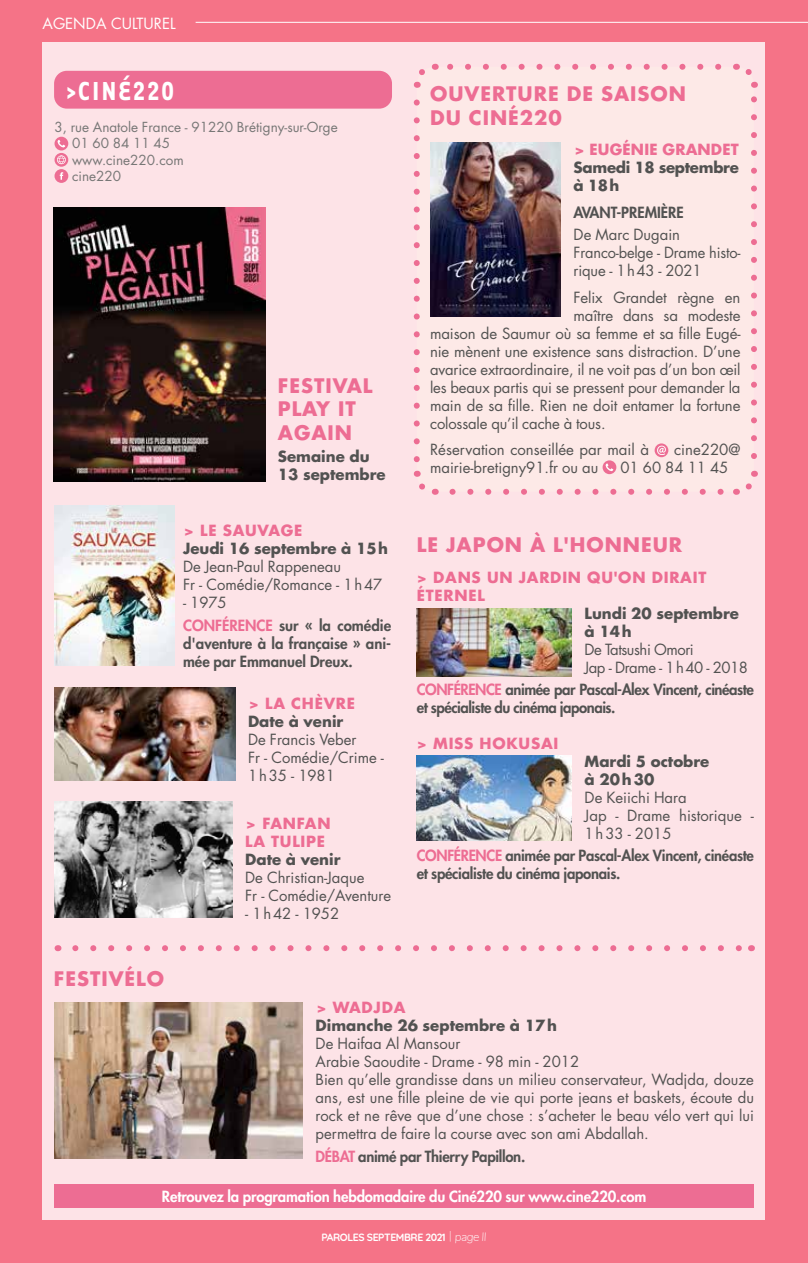
<style>
.page{position:relative;width:808px;height:1263px;background:#f57387}
.page>*{position:absolute;margin:0;border:0;box-sizing:border-box;transform-origin:0 0}
.t1{font:700 30px "Tarzana Nar OT";letter-spacing:.06em;color:#fff}
.t2{font:700 19.5px/23.4px "Futura Std";letter-spacing:.05em;color:#ed6d93}
.t3{font:15px/18px "Futura Std";color:#525251}
.t4{font:800 15px/18px "Futura Std";letter-spacing:-.02em;color:#525251}
.t5{font:700 15px/18px "Futura Std";color:#525251}
.t6{font:800 15px/22.2px "Futura Std";color:#525251}
.t7{font:700 15px/18px "Futura Std";letter-spacing:.05em;color:#ed6d93}
.t8{font:800 15px "Futura Std";letter-spacing:-.01em;color:#fff}
.t9{font:15px/18px "Futura Std";letter-spacing:-.03em;color:#525251}
.t10{font:700 15px/18px "Futura Std";letter-spacing:-.02em;color:#525251}
.t11{font:700 15px "Futura Std";letter-spacing:.01em;color:#ed6d93}
.t12{font:15px "Futura Std";color:#fff}
.t13{font:13.5px/16.2px "Futura Std";color:#777776}
.t14{font:700 10.5px "Quicksand";letter-spacing:-.04em;color:#fff}
.s1{font-weight:400}
.s2{color:#ed6d93}
.s3{font-family:"Alexina";font-weight:400;font-size:13.5px}
.s4{font-family:"Nunito";font-weight:200;font-style:italic;font-size:12px}
</style>
<div class="page">
<div style="left:43px;top:43px;width:722px;height:1177px;background:#fde3e7"></div>
<img style="left:54px;top:505px;width:120px;height:161px">
<img style="left:54px;top:687px;width:181px;height:94px">
<img style="left:54px;top:802px;width:178px;height:116px">
<div style="left:55px;top:137px;width:13px;height:13px;background:#ed6d93;border-radius:50%"></div>
<svg style="left:58px;top:140px;width:7px;height:8px"></svg>
<svg style="left:55px;top:153px;width:13px;height:14px"></svg>
<svg style="left:57px;top:155px;width:9px;height:9px"></svg>
<div style="left:55px;top:169px;width:13px;height:14px;background:#ed6d93;border-radius:50%"></div>
<svg style="left:60px;top:172px;width:3px;height:8px"></svg>
<div style="left:54px;top:71px;width:338px;height:38px;background:#ed6d93;border-radius:13px"></div>
<img style="left:53px;top:208px;width:212px;height:273px">
<div style="left:417px;top:67px;width:337px;height:425px;background:#fde9e7;border-radius:18px"></div>
<svg style="left:414px;top:102px;width:6px;height:361px"></svg>
<svg style="left:452px;top:489px;width:272px;height:6px"></svg>
<svg style="left:751px;top:96px;width:6px;height:360px"></svg>
<svg style="left:447px;top:64px;width:271px;height:6px"></svg>
<svg style="left:413px;top:471px;width:23px;height:24px"></svg>
<svg style="left:736px;top:471px;width:22px;height:24px"></svg>
<svg style="left:735px;top:63px;width:22px;height:25px"></svg>
<svg style="left:413px;top:64px;width:23px;height:24px"></svg>
<img style="left:417px;top:608px;width:155px;height:68px">
<img style="left:417px;top:755px;width:155px;height:85px">
<img style="left:55px;top:1002px;width:248px;height:156px">
<svg style="left:75px;top:945px;width:667px;height:6px"></svg>
<div style="left:55px;top:1184px;width:699px;height:24px;background:#ed6d93"></div>
<img style="left:430px;top:143px;width:131px;height:174px">
<svg style="left:655px;top:443px;width:13px;height:14px"></svg>
<svg style="left:657px;top:446px;width:9px;height:9px"></svg>
<div style="left:603px;top:460px;width:13px;height:14px;background:#ed6d93;border-radius:50%"></div>
<svg style="left:606px;top:463px;width:7px;height:8px"></svg>
<hr style="left:196px;top:22px;width:612px;height:1px;background:#fff">
<p class="t12" style="left:43px;top:13px;width:135px">AGENDA CULTUREL</p>
<h1 class="t1" style="left:66px;top:72px;width:110px">&gt;CINÉ220</h1>
<p class="t13" style="left:72px;top:119px;width:267px;text-indent:-18px">3, rue Anatole France - 91220 Brétigny-sur-Orge<br>01 60 84 11 45<br>www.cine220.com<br>cine220</p>
<h2 class="t2" style="left:278px;top:373px;width:96px">FESTIVAL<br>PLAY IT<br>AGAIN</h2>
<p class="t5" style="left:278px;top:447px;width:109px">Semaine du<br>13 septembre</p>
<h2 class="t2" style="left:54px;top:966px;width:112px">FESTIVÉLO</h2>
<p class="t7" style="left:184px;top:521px;width:120px">&gt; LE SAUVAGE</p>
<p class="t5" style="left:183px;top:539px;width:207px">Jeudi 16 septembre à 15h</p>
<p class="t3" style="left:183px;top:558px;width:201px">De Jean-Paul Rappeneau<br>Fr - Comédie/Romance - 1h47</p>
<p class="t6" style="left:183px;top:592px;width:210px"><span class="s1">- 1975<br></span><span class="s2">CONFÉRENCE</span> sur « la comédie</p>
<p class="t6" style="left:183px;top:634px;width:210px;line-height:18px">d'aventure à la française » ani&shy;mée par Emmanuel Dreux.</p>
<p class="t7" style="left:249px;top:694px;width:108px">&gt; LA CHÈVRE</p>
<p class="t5" style="left:248px;top:712px;width:97px">Date à venir</p>
<p class="t3" style="left:248px;top:730px;width:137px">De Francis Veber<br>Fr - Comédie/Crime -<br>1h35 - 1981</p>
<p class="t7" style="left:245px;top:814px;width:87px">&gt; FANFAN<br>LA TULIPE</p>
<p class="t5" style="left:245px;top:850px;width:97px">Date à venir</p>
<p class="t3" style="left:245px;top:868px;width:148px">De Christian-Jaque<br>Fr - Comédie/Aventure</p>
<p class="t3" style="left:245px;top:904px;width:96px">- 1h42 - 1952</p>
<h2 class="t2" style="left:430px;top:82px;width:257px">OUVERTURE DE SAISON<br>DU CINÉ220</h2>
<p class="t11" style="left:574px;top:140px;width:166px">&gt; EUGÉNIE GRANDET</p>
<p class="t10" style="left:574px;top:158px;width:167px">Samedi 18 septembre à 18h</p>
<p class="t6" style="left:574px;top:201px;width:112px">AVANT-PREMIÈRE</p>
<p class="t3" style="left:574px;top:226px;width:168px">De Marc Dugain<br>Franco-belge - Drame histo&shy;rique - 1h43 - 2021</p>
<p class="t3" style="left:574px;top:288px;width:168px">Felix Grandet règne en</p>
<p class="t3" style="left:574px;top:306px;width:168px">maître dans sa modeste</p>
<p class="t3" style="left:430px;top:324px;width:312px">maison de Saumur où sa femme et sa fille Eugé-</p>
<p class="t3" style="left:430px;top:342px;width:312px">nie mènent une existence sans distraction. D’une</p>
<p class="t3" style="left:430px;top:360px;width:312px">avarice extraordinaire, il ne voit pas d’un bon œil</p>
<p class="t3" style="left:430px;top:378px;width:312px">les beaux partis qui se pressent pour demander la</p>
<p class="t3" style="left:430px;top:396px;width:312px">main de sa fille. Rien ne doit entamer la fortune</p>
<p class="t3" style="left:430px;top:414px;width:177px">colossale qu’il cache à tous.</p>
<p class="t3" style="left:430px;top:441px;width:220px">Réservation conseillée par mail à</p>
<p class="t3" style="left:674px;top:441px;width:68px">cine220@</p>
<p class="t3" style="left:430px;top:459px;width:170px">mairie-bretigny91.fr ou au</p>
<p class="t3" style="left:620px;top:459px;width:109px">01 60 84 11 45</p>
<h2 class="t2" style="left:417px;top:533px;width:267px">LE JAPON À L'HONNEUR</h2>
<p class="t7" style="left:417px;top:568px;width:291px">&gt; DANS UN JARDIN QU'ON DIRAIT<br>ÉTERNEL</p>
<p class="t5" style="left:585px;top:604px;width:156px">Lundi 20 septembre à 14h</p>
<p class="t9" style="left:585px;top:640px;width:165px">De Tatsushi Omori<br>Jap - Drame - 1h40 - 2018</p>
<p class="t4" style="left:417px;top:680px;width:339px"><span class="s2">CONFÉRENCE</span> animée par Pascal-Alex Vincent, cinéaste et spécialiste du cinéma japonais.</p>
<p class="t7" style="left:417px;top:734px;width:143px">&gt; MISS HOKUSAI</p>
<p class="t5" style="left:585px;top:752px;width:126px">Mardi 5 octobre à 20h30</p>
<p class="t3" style="left:585px;top:789px;width:171px">De Keiichi Hara<br>Jap - Drame historique -<br>1h33 - 2015</p>
<p class="t4" style="left:417px;top:847px;width:339px"><span class="s2">CONFÉRENCE</span> animée par Pascal-Alex Vincent, cinéaste et spécialiste du cinéma japonais.</p>
<p class="t7" style="left:316px;top:998px;width:91px">&gt; WADJDA</p>
<p class="t5" style="left:316px;top:1016px;width:243px">Dimanche 26 septembre à 17h</p>
<p class="t3" style="left:316px;top:1035px;width:440px">De Haifaa Al Mansour<br>Arabie Saoudite - Drame - 98 min - 2012<br>Bien qu’elle grandisse dans un milieu conservateur, Wadjda, douze ans, est une fille pleine de vie qui porte jeans et baskets, écoute du rock et ne rêve que d’une chose : s’acheter le beau vélo vert qui lui permettra de faire la course avec son ami Abdallah.</p>
<p class="t4" style="left:316px;top:1147px;width:211px"><span class="s2">DÉBAT</span> animé par Thierry Papillon.</p>
<p class="t8" style="left:162px;top:1187px;width:486px">Retrouvez la programation hebdomadaire du Ciné220 sur www.cine220.com</p>
<p class="t14" style="left:321px;top:1229px;width:167px">PAROLES SEPTEMBRE 2021 <span class="s3">|</span> <span class="s4">page II</span></p>
</div>
